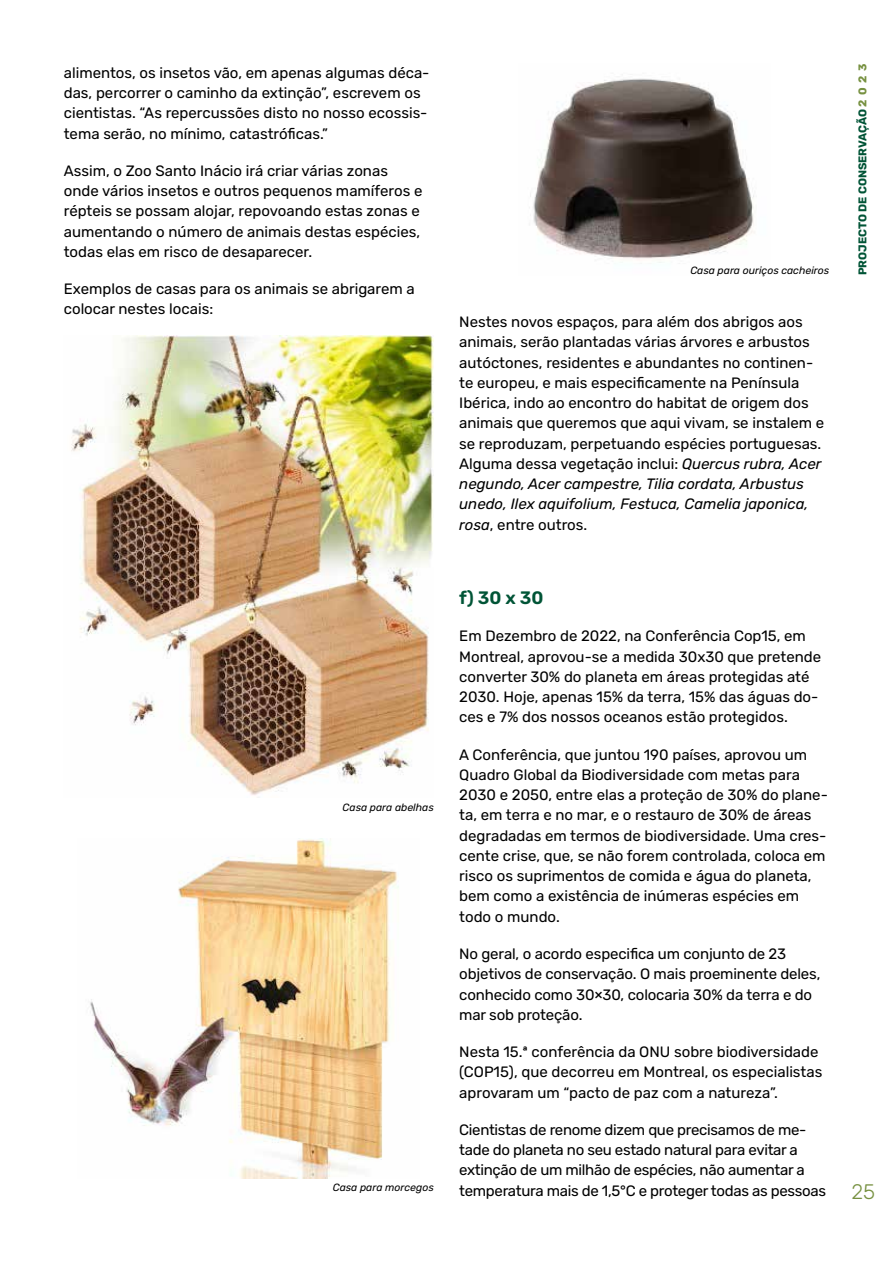
<style>
.page{position:relative;width:893px;height:1263px;background:#fff}
.page>*{position:absolute;margin:0;border:0;box-sizing:border-box;transform-origin:0 0}
.t1{font:300 21px "Rubik";color:#779141}
.t2{font:600 18px "Rubik";color:#005436}
.t3{font:15px/20.2px "Rubik";color:#000}
.t4{font:15px/20.2px "Rubik";letter-spacing:-.02em;color:#000}
.t5{font:700 11.25px "Rubik";color:#005436}
.t6{font:italic 10.5px "Rubik";color:#000}
.s1{font-style:italic}
.s2{color:#779141}
</style>
<div class="page">
<img style="left:530px;top:78px;width:225px;height:185px">
<img style="left:71px;top:336px;width:363px;height:459px">
<img style="left:90px;top:838px;width:309px;height:340px">
<p class="t3" style="left:64px;top:63px;width:367px">alimentos, os insetos vão, em apenas algumas déca&shy;das, percorrer o caminho da extinção”, escrevem os cientistas. “As repercussões disto no nosso ecossis&shy;tema serão, no mínimo, catastróficas.”</p>
<p class="t3" style="left:64px;top:161px;width:360px">Assim, o Zoo Santo Inácio irá criar várias zonas onde vários insetos e outros pequenos mamíferos e répteis se possam alojar, repovoando estas zonas e aumentando o número de animais destas espécies, todas elas em risco de desaparecer.</p>
<p class="t3" style="left:64px;top:279px;width:353px">Exemplos de casas para os animais se abrigarem a colocar nestes locais:</p>
<p class="t6" style="left:343px;top:801px;width:93px">Casa para abelhas</p>
<p class="t6" style="left:333px;top:1182px;width:102px">Casa para morcegos</p>
<p class="t6" style="left:690px;top:265px;width:140px">Casa para ouriços cacheiros</p>
<p class="t3" style="left:459px;top:312px;width:367px">Nestes novos espaços, para além dos abrigos aos animais, serão plantadas várias árvores e arbustos autóctones, residentes e abundantes no continen&shy;te europeu, e mais especificamente na Península Ibérica, indo ao encontro do habitat de origem dos animais que queremos que aqui vivam, se instalem e se reproduzam, perpetuando espécies portuguesas.<br>Alguma dessa vegetação inclui: <span class="s1">Quercus rubra, Acer negundo, Acer campestre, Tilia cordata, Arbustus unedo, Ilex aquifolium, Festuca, Camelia japonica, rosa</span>, entre outros.</p>
<p class="t5" style="left:856px;top:275px;width:213px;rotate:-90deg">PROJECTO DE CONSERVAÇÃO <span class="s2">2 0 2 3</span></p>
<p class="t2" style="left:459px;top:588px;width:86px">f) 30 x 30</p>
<p class="t3" style="left:459px;top:626px;width:363px">Em Dezembro de 2022, na Conferência Cop15, em Montreal, aprovou-se a medida 30x30 que pretende converter 30% do planeta em áreas protegidas até 2030. Hoje, apenas 15% da terra, 15% das águas do&shy;ces e 7% dos nossos oceanos estão protegidos.</p>
<p class="t3" style="left:459px;top:745px;width:370px">A Conferência, que juntou 190 países, aprovou um Quadro Global da Biodiversidade com metas para 2030 e 2050, entre elas a proteção de 30% do plane&shy;ta, em terra e no mar, e o restauro de 30% de áreas degradadas em termos de biodiversidade. Uma cres&shy;cente crise, que, se não forem controlada, coloca em risco os suprimentos de comida e água do planeta, bem como a existência de inúmeras espécies em todo o mundo.</p>
<p class="t3" style="left:459px;top:944px;width:363px">No geral, o acordo especifica um conjunto de 23 objetivos de conservação. O mais proeminente deles, conhecido como 30×30, colocaria 30% da terra e do mar sob proteção.</p>
<p class="t3" style="left:459px;top:1042px;width:365px">Nesta 15.ª conferência da ONU sobre biodiversidade (COP15), que decorreu em Montreal, os especialistas aprovaram um “pacto de paz com a natureza”.</p>
<p class="t4" style="left:459px;top:1120px;width:368px">Cientistas de renome dizem que precisamos de me&shy;tade do planeta no seu estado natural para evitar a extinção de um milhão de espécies, não aumentar a temperatura mais de 1,5°C e proteger todas as pessoas</p>
<h1 class="t1" style="left:851px;top:1180px;width:25px">25</h1>
</div>
